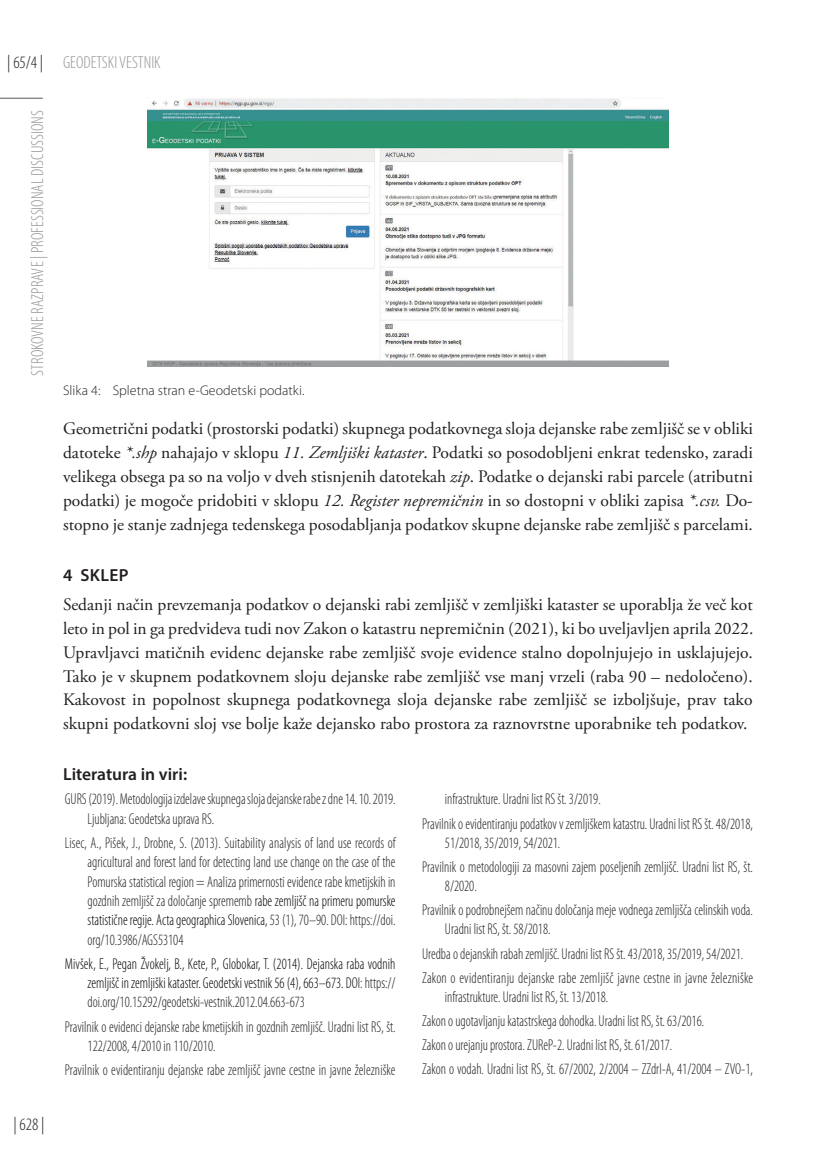
<style>
.page{position:relative;width:816px;height:1163px;background:#fff}
.page>*{position:absolute;margin:0;border:0;box-sizing:border-box;transform-origin:0 0}
.t1{font:17.5px/24px "Adobe Garamond Pro";color:#231f20;text-align:justify}
.t2{font:300 condensed 17.5px "Myriad Pro";color:#949698}
.t3{font:600 17.5px "Myriad Pro";color:#231f20}
.t4{font:300 condensed 17.5px "Myriad Pro";color:#231f20}
.t5{font:300 condensed 15.75px/19.2px "Myriad Pro";color:#231f20;scale:.9 1}
.t6{font:300 condensed 15.75px/19.2px "Myriad Pro";color:#010203;text-align:justify;scale:.9 1}
.t7{font:300 14px "Myriad Pro";color:#231f20}
.s1{color:#231f20}
.s2{font-style:italic}
.s3{color:#010203}
</style>
<div class="page">
<hr style="left:0;top:98px;width:43px;height:1px;background:#58595b">
<img style="left:147px;top:98px;width:521px;height:268px">
<p class="t2" style="left:7px;top:52px;width:155px"><span class="s1">| 65/4 |</span> GEODETSKI VESTNIK</p>
<p class="t2" style="left:27px;top:376px;width:267px;rotate:-90deg">STROKOVNE RAZPRAVE | PROFESSIONAL DISCUSSIONS</p>
<p class="t7" style="left:63px;top:382px;width:243px">Slika 4: Spletna stran e-Geodetski podatki.</p>
<p class="t1" style="left:63px;top:417px;width:691px">Geometrični podatki (prostorski podatki) skupnega podatkovnega sloja dejanske rabe zemljišč se v obliki datoteke <span class="s2">*.shp</span> nahajajo v sklopu <span class="s2">11. Zemljiški kataster</span>. Podatki so posodobljeni enkrat tedensko, zaradi velikega obsega pa so na voljo v dveh stisnjenih datotekah <span class="s2">zip</span>. Podatke o dejanski rabi parcele (atributni podatki) je mogoče pridobiti v sklopu <span class="s2">12. Register nepremičnin</span> in so dostopni v obliki zapisa <span class="s2">*.csv.</span> Do&shy;stopno je stanje zadnjega tedenskega posodabljanja podatkov skupne dejanske rabe zemljišč s parcelami.</p>
<p class="t3" style="left:63px;top:564px;width:67px">4 SKLEP</p>
<p class="t1" style="left:63px;top:593px;width:692px">Sedanji način prevzemanja podatkov o dejanski rabi zemljišč v zemljiški kataster se uporablja že več kot leto in pol in ga predvideva tudi nov Zakon o katastru nepremičnin (2021), ki bo uveljavljen aprila 2022.<br>Upravljavci matičnih evidenc dejanske rabe zemljišč svoje evidence stalno dopolnjujejo in usklajujejo.<br>Tako je v skupnem podatkovnem sloju dejanske rabe zemljišč vse manj vrzeli (raba 90 – nedoločeno).<br>Kakovost in popolnost skupnega podatkovnega sloja dejanske rabe zemljišč se izboljšuje, prav tako skupni podatkovni sloj vse bolje kaže dejansko rabo prostora za raznovrstne uporabnike teh podatkov.</p>
<p class="t3" style="left:63px;top:763px;width:126px">Literatura in viri:</p>
<p class="t5" style="left:88px;top:789px;width:344px;text-indent:-23px">GURS (2019). Metodologija izdelave skupnega sloja dejanske rabe z dne 14. 10. 2019.<br>Ljubljana: Geodetska uprava RS.</p>
<p class="t5" style="left:88px;top:833px;width:344px;text-align:justify;text-indent:-23px">Lisec, A., Pišek, J., Drobne, S. (2013). Suitability analysis of land use records of agricultural and forest land for detecting land use change on the case of the Pomurska statistical region = Analiza primernosti evidence rabe kmetijskih in gozdnih zemljišč za določanje sprememb <span class="s3">rabe zemljišč na primeru pomurske statistične regije. Acta geographica Slovenica,</span> 53 (1), 70–90. DOI: https://doi. org/10.3986/AGS53104</p>
<p class="t6" style="left:88px;top:954px;width:344px;text-indent:-23px">Mivšek, E., Pegan Žvokelj, B., Kete, P., Globokar, T. (2014). Dejanska raba vodnih zemljišč in zemljiški kataster. Geodetski vestnik 56 (4), 663–673. DOI<span class="s1">: https:// doi.org/10.15292/geodetski-vestnik.2012.04.663-673</span></p>
<p class="t5" style="left:88px;top:1017px;width:344px;text-indent:-23px">Pravilnik o evidenci dejanske rabe kmetijskih in gozdnih zemljišč. Uradni list RS, št.<br>122/2008, 4/2010 in 110/2010.</p>
<p class="t5" style="left:445px;top:789px;width:175px">infrastrukture. Uradni list RS št. 3/2019.</p>
<p class="t5" style="left:445px;top:814px;width:344px;text-indent:-23px">Pravilnik o evidentiranju podatkov v zemljiškem katastru. Uradni list RS št. 48/2018,<br>51/2018, 35/2019, 54/2021.</p>
<p class="t5" style="left:445px;top:857px;width:343px;text-indent:-23px">Pravilnik o metodologiji za masovni zajem poseljenih zemljišč. Uradni list RS, št.<br>8/2020.</p>
<p class="t5" style="left:422px;top:900px;width:369px">Pravilnik o podrobnejšem načinu določanja meje vodnega zemljišča celinskih voda.</p>
<p class="t5" style="left:445px;top:919px;width:119px">Uradni list RS, št. 58/2018.</p>
<p class="t5" style="left:422px;top:943px;width:358px">Uredba o dejanskih rabah zemljišč. Uradni list RS št. 43/2018, 35/2019, 54/2021.</p>
<p class="t5" style="left:422px;top:968px;width:369px">Zakon o evidentiranju dejanske rabe zemljišč javne cestne in javne železniške</p>
<p class="t5" style="left:445px;top:987px;width:183px">infrastrukture. Uradni list RS, št. 13/2018.</p>
<p class="t5" style="left:422px;top:1011px;width:315px">Zakon o ugotavljanju katastrskega dohodka. Uradni list RS, št. 63/2016.</p>
<p class="t5" style="left:422px;top:1035px;width:279px">Zakon o urejanju prostora. ZUReP-2. Uradni list RS, št. 61/2017.</p>
<p class="t4" style="left:14px;top:1114px;width:32px">| 628 |</p>
<p class="t5" style="left:65px;top:1060px;width:369px">Pravilnik o evidentiranju dejanske rabe zemljišč javne cestne in javne železniške</p>
<p class="t5" style="left:422px;top:1059px;width:369px">Zakon o vodah. Uradni list RS, št. 67/2002, 2/2004 – ZZdrI-A, 41/2004 – ZVO-1,</p>
</div>
